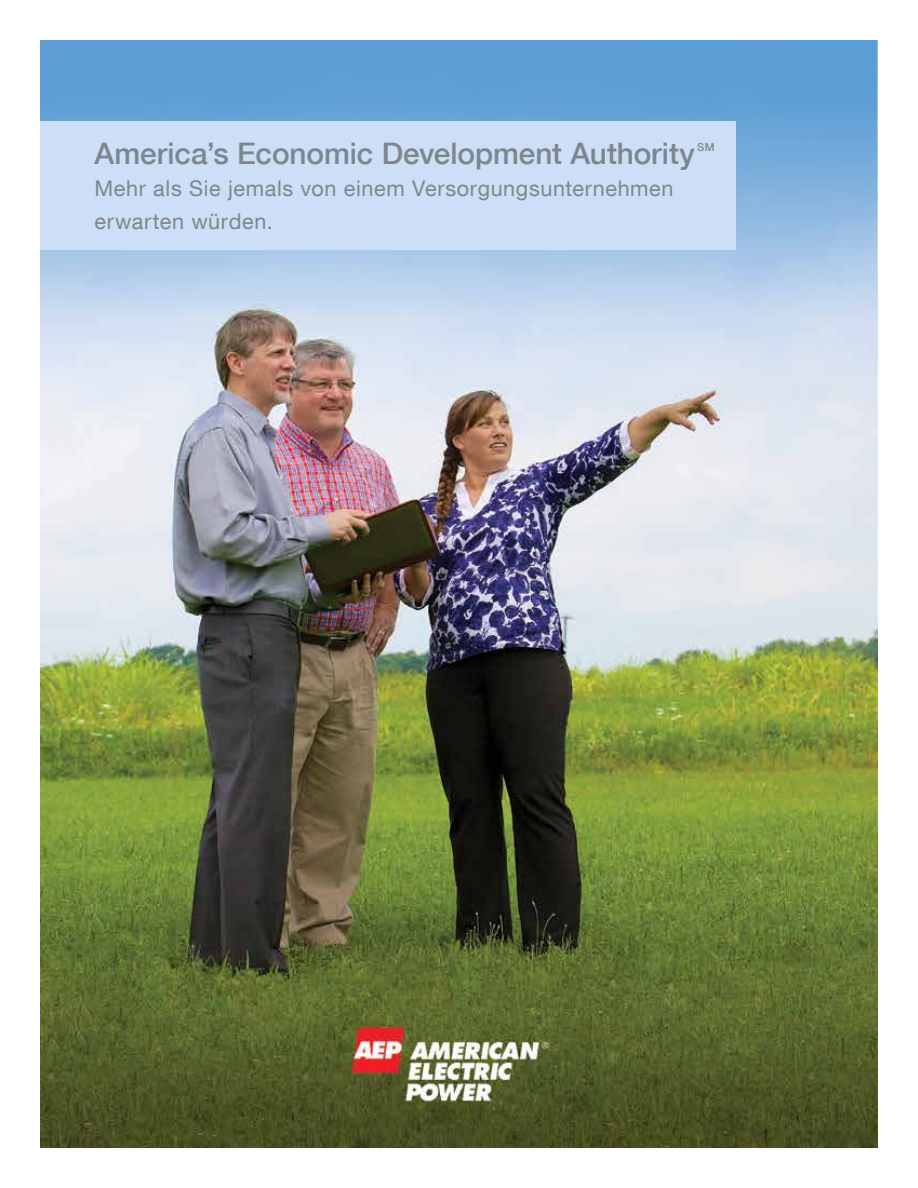
<style>
.page{position:relative;width:918px;height:1188px;background:#fff}
.page>*{position:absolute;margin:0;border:0;box-sizing:border-box;transform-origin:0 0}
.t1{font:500 29.7px "Helvetica Neue W01 65";letter-spacing:-.005em;color:#7d868c}
.t2{font:21.6px/32.4px "Helvetica Neue W01 55 Roman";letter-spacing:.03em;color:#7d868c}
.t3{font:500 10.95px "Helvetica Neue W01 65";color:#7d868c}
</style>
<div class="page">
<img style="left:40px;top:317px;width:838px;height:831px">
<svg style="left:40px;top:40px;width:838px;height:277px;background:#87b5df"></svg>
<div style="left:40px;top:122px;width:696px;height:128px;background:#cddff7"></div>
<h1 class="t1" style="left:94px;top:135px;width:602px">America’s Economic Development Authority</h1>
<p class="t3" style="left:697px;top:140px;width:19px">SM</p>
<p class="t2" style="left:94px;top:172px;width:581px">Mehr als Sie jemals von einem Versorgungsunternehmen erwarten würden.</p>
</div>
